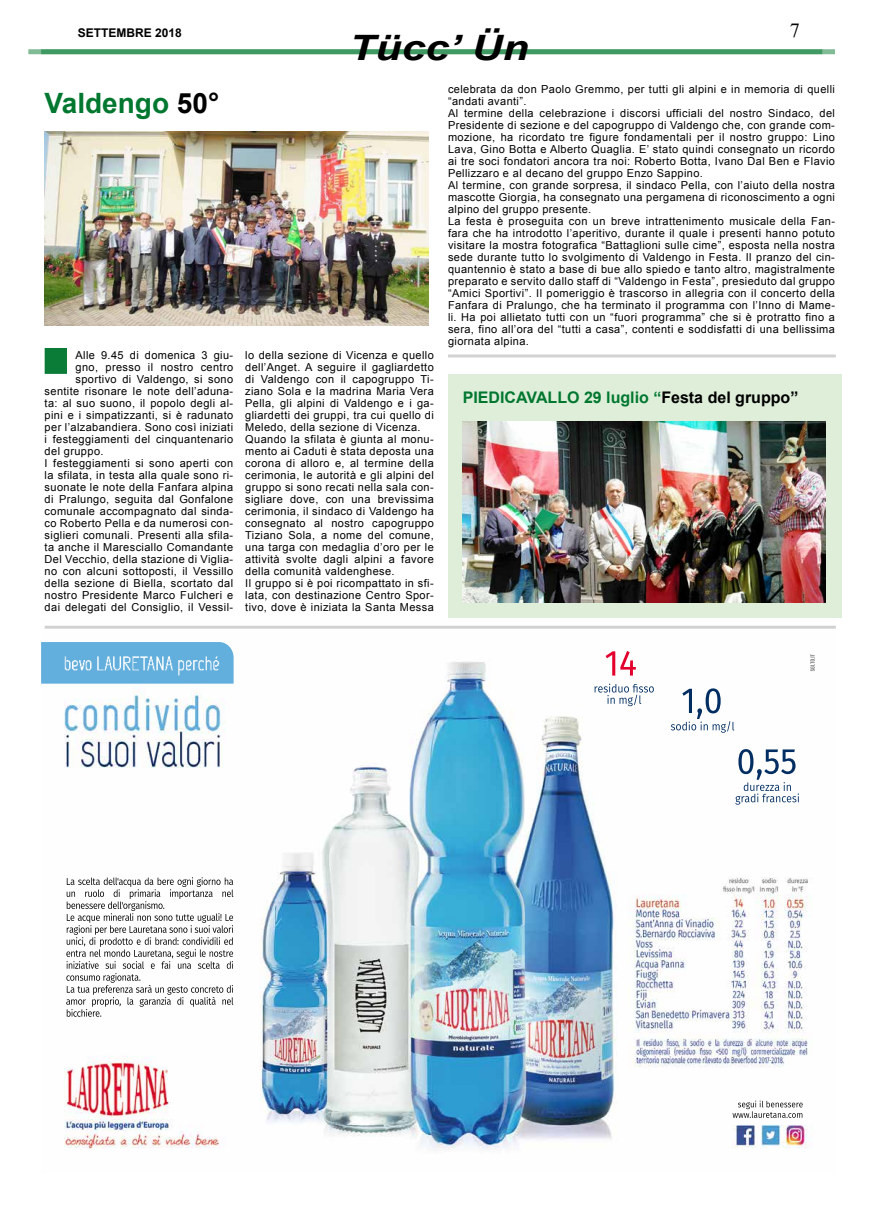
<style>
.page{position:relative;width:879px;height:1219px;background:#fff}
.page>*{position:absolute;margin:0;border:0;box-sizing:border-box;transform-origin:0 0}
.t1{font:italic 700 35px "Arial";color:#000;scale:1.23 1}
.t2{font:700 28px "Arial";color:#00772f}
.t3{font:20px "Times New Roman";color:#000}
.t4{font:700 16px "Arial";color:#00772f}
.t5{font:700 12px "Arial";color:#000}
.t6{font:11px/12px "Arial";letter-spacing:.035em;color:#000}
.s1{color:#000}
</style>
<div class="page">
<div style="left:41px;top:49px;width:794px;height:5px;background:#409962"></div>
<img style="left:44px;top:625px;width:792px;height:524px">
<img style="left:810px;top:654px;width:4px;height:17px">
<img style="left:746px;top:1101px;width:56px;height:8px">
<img style="left:752px;top:1111px;width:50px;height:7px">
<img style="left:67px;top:877px;width:136px;height:10px">
<img style="left:203px;top:880px;width:17px;height:5px">
<svg style="left:225px;top:877px;width:8px;height:8px"></svg>
<svg style="left:67px;top:891px;width:8px;height:6px"></svg>
<img style="left:85px;top:889px;width:35px;height:8px">
<img style="left:130px;top:889px;width:30px;height:10px">
<img style="left:170px;top:889px;width:63px;height:10px">
<img style="left:67px;top:901px;width:96px;height:10px">
<img style="left:67px;top:913px;width:139px;height:10px">
<img style="left:211px;top:913px;width:22px;height:8px">
<img style="left:74px;top:925px;width:124px;height:10px">
<img style="left:204px;top:925px;width:29px;height:8px">
<svg style="left:67px;top:939px;width:8px;height:6px"></svg>
<img style="left:76px;top:937px;width:19px;height:9px">
<img style="left:113px;top:937px;width:120px;height:8px">
<img style="left:75px;top:949px;width:131px;height:10px">
<img style="left:210px;top:950px;width:23px;height:7px">
<img style="left:67px;top:961px;width:145px;height:8px">
<svg style="left:212px;top:962px;width:8px;height:7px"></svg>
<svg style="left:227px;top:961px;width:6px;height:8px"></svg>
<img style="left:96px;top:973px;width:42px;height:10px">
<img style="left:67px;top:985px;width:141px;height:10px">
<img style="left:209px;top:985px;width:24px;height:8px">
<img style="left:66px;top:999px;width:20px;height:6px">
<img style="left:113px;top:997px;width:103px;height:10px">
<svg style="left:222px;top:997px;width:11px;height:8px"></svg>
<img style="left:67px;top:1009px;width:34px;height:8px">
<img style="left:605px;top:651px;width:31px;height:25px">
<img style="left:594px;top:684px;width:60px;height:21px">
<img style="left:682px;top:688px;width:38px;height:31px">
<img style="left:671px;top:721px;width:63px;height:12px">
<img style="left:738px;top:749px;width:57px;height:31px">
<img style="left:735px;top:782px;width:64px;height:23px">
<img style="left:41px;top:642px;width:193px;height:42px">
<img style="left:45px;top:132px;width:383px;height:193px">
<div style="left:448px;top:374px;width:393px;height:243px;background:#deeed9"></div>
<img style="left:463px;top:421px;width:362px;height:182px">
<hr style="left:45px;top:626px;width:791px;height:3px;background:#000">
<div style="left:45px;top:348px;width:22px;height:26px;background:#0b7c37"></div>
<hr style="left:448px;top:354px;width:388px;height:3px;background:#000">
<p class="t5" style="left:78px;top:25px;width:106px">SETTEMBRE 2018</p>
<h2 class="t2" style="left:45px;top:85px;width:176px">Valdengo <span class="s1">50°</span></h2>
<p class="t6" style="left:76px;top:350px;width:159px">Alle 9.45 di domenica 3 giu-</p>
<p class="t6" style="left:76px;top:362px;width:159px">gno, presso il nostro centro</p>
<p class="t6" style="left:76px;top:374px;width:159px">sportivo di Valdengo, si sono</p>
<p class="t6" style="left:45px;top:386px;width:190px">sentite risonare le note dell’aduna-</p>
<p class="t6" style="left:45px;top:398px;width:190px">ta: al suo suono, il popolo degli al-</p>
<p class="t6" style="left:45px;top:410px;width:190px">pini e i simpatizzanti, si è radunato</p>
<p class="t6" style="left:45px;top:422px;width:190px">per l’alzabandiera. Sono così iniziati</p>
<p class="t6" style="left:45px;top:434px;width:190px">i festeggiamenti del cinquantenario</p>
<p class="t6" style="left:45px;top:446px;width:60px">del gruppo.</p>
<p class="t6" style="left:45px;top:458px;width:190px">I festeggiamenti si sono aperti con</p>
<p class="t6" style="left:45px;top:470px;width:190px">la sfilata, in testa alla quale sono ri-</p>
<p class="t6" style="left:45px;top:482px;width:190px">suonate le note della Fanfara alpina</p>
<p class="t6" style="left:45px;top:494px;width:190px">di Pralungo, seguita dal Gonfalone</p>
<p class="t6" style="left:45px;top:506px;width:190px">comunale accompagnato dal sinda-</p>
<p class="t6" style="left:45px;top:518px;width:190px">co Roberto Pella e da numerosi con-</p>
<p class="t6" style="left:45px;top:530px;width:190px">siglieri comunali. Presenti alla sfila-</p>
<p class="t6" style="left:45px;top:542px;width:190px">ta anche il Maresciallo Comandante</p>
<p class="t6" style="left:45px;top:554px;width:190px">Del Vecchio, della stazione di Viglia-</p>
<p class="t6" style="left:45px;top:566px;width:190px">no con alcuni sottoposti, il Vessillo</p>
<p class="t6" style="left:45px;top:578px;width:190px">della sezione di Biella, scortato dal</p>
<p class="t6" style="left:45px;top:590px;width:190px">nostro Presidente Marco Fulcheri e</p>
<p class="t6" style="left:45px;top:602px;width:190px">dai delegati del Consiglio, il Vessil-</p>
<h1 class="t1" style="left:349px;top:25px;width:147px">Tücc’ Ün</h1>
<h3 class="t3" style="left:789px;top:17px;width:11px">7</h3>
<p class="t6" style="left:245px;top:350px;width:190px">lo della sezione di Vicenza e quello dell’Anget. A seguire il gagliardetto di Valdengo con il capogruppo Ti&shy;ziano Sola e la madrina Maria Vera Pella, gli alpini di Valdengo e i ga&shy;gliardetti dei gruppi, tra cui quello di Meledo, della sezione di Vicenza.<br>Quando la sfilata è giunta al monu&shy;mento ai Caduti è stata deposta una corona di alloro e, al termine della cerimonia, le autorità e gli alpini del gruppo si sono recati nella sala con&shy;sigliare dove, con una brevissima cerimonia, il sindaco di Valdengo ha consegnato al nostro capogruppo Tiziano Sola, a nome del comune, una targa con medaglia d’oro per le attività svolte dagli alpini a favore della comunità valdenghese.<br>Il gruppo si è poi ricompattato in sfi&shy;lata, con destinazione Centro Spor&shy;tivo, dove è iniziata la Santa Messa</p>
<p class="t6" style="left:448px;top:83px;width:388px">celebrata da don Paolo Gremmo, per tutti gli alpini e in memoria di quelli “andati avanti”.<br>Al termine della celebrazione i discorsi ufficiali del nostro Sindaco, del Presidente di sezione e del capogruppo di Valdengo che, con grande com&shy;mozione, ha ricordato tre figure fondamentali per il nostro gruppo: Lino Lava, Gino Botta e Alberto Quaglia. E’ stato quindi consegnato un ricordo ai tre soci fondatori ancora tra noi: Roberto Botta, Ivano Dal Ben e Flavio Pellizzaro e al decano del gruppo Enzo Sappino.<br>Al termine, con grande sorpresa, il sindaco Pella, con l’aiuto della nostra mascotte Giorgia, ha consegnato una pergamena di riconoscimento a ogni alpino del gruppo presente.<br>La festa è proseguita con un breve intrattenimento musicale della Fan&shy;fara che ha introdotto l’aperitivo, durante il quale i presenti hanno potuto visitare la mostra fotografica “Battaglioni sulle cime”, esposta nella nostra sede durante tutto lo svolgimento di Valdengo in Festa. Il pranzo del cin&shy;quantennio è stato a base di bue allo spiedo e tanto altro, magistralmente preparato e servito dallo staff di “Valdengo in Festa”, presieduto dal gruppo “Amici Sportivi”. Il pomeriggio è trascorso in allegria con il concerto della Fanfara di Pralungo, che ha terminato il programma con l’Inno di Mame&shy;li. Ha poi allietato tutti con un “fuori programma” che si è protratto fino a sera, fino all’ora del “tutti a casa”, contenti e soddisfatti di una bellissima giornata alpina.</p>
<h3 class="t4" style="left:463px;top:387px;width:337px">PIEDICAVALLO 29 luglio “<span class="s1">Festa del gruppo”</span></h3>
</div>
